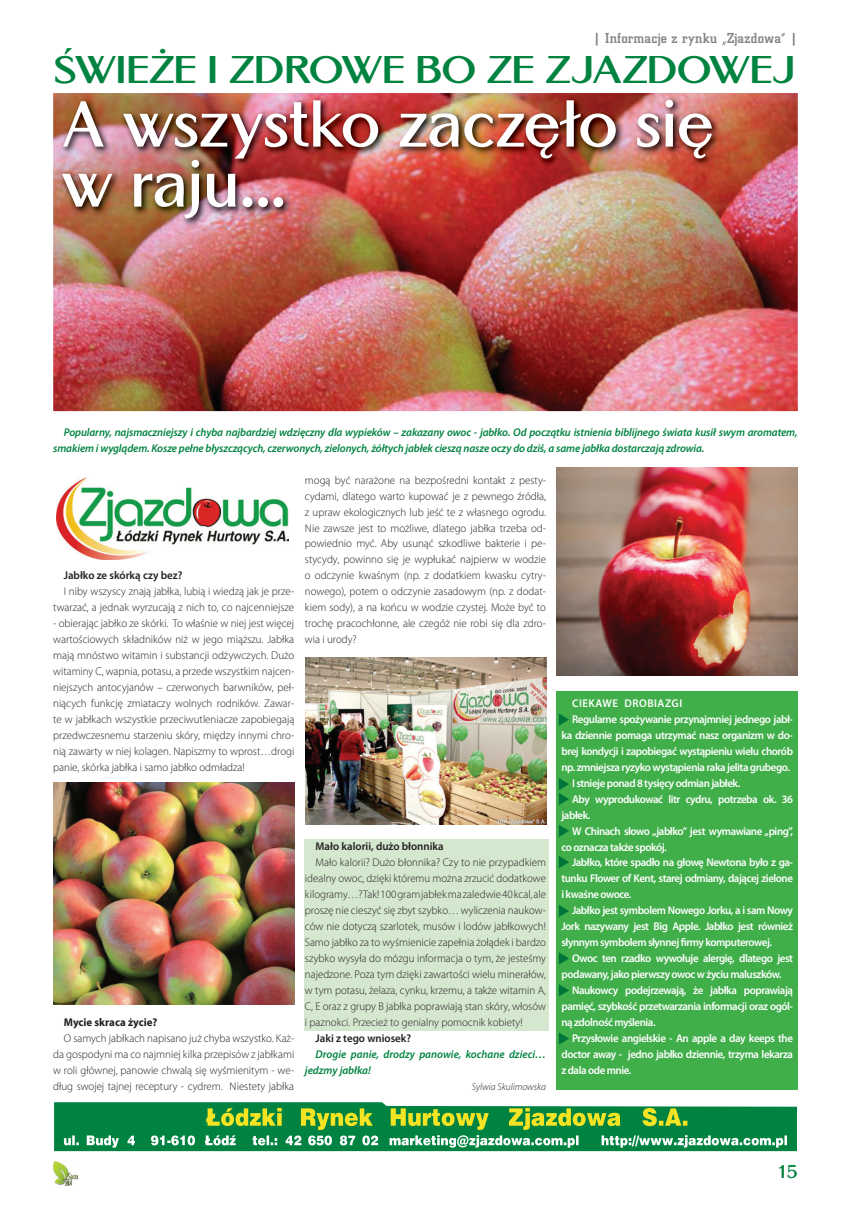
<style>
.page{position:relative;width:851px;height:1205px;background:#fff}
.page>*{position:absolute;margin:0;border:0;box-sizing:border-box;transform-origin:0 0}
.t1{font:700 62.5px/60px "Altrincham";letter-spacing:-.015em;color:#fff}
.t2{font:700 37.5px "Altrincham";letter-spacing:-.035em;color:#008340;scale:1.12 1}
.t3{font:700 17.5px "Altrincham";color:#008340}
.t4{font:500 15px "City DEE";letter-spacing:.01em;color:#808285}
.t5{font:300 11.25px/16px "Myriad Pro";color:#231f20;text-align:justify}
.t6{font:600 11.25px "Myriad Pro";letter-spacing:-.04em;color:#fff}
.t7{font:italic 600 11.25px/16px "Myriad Pro";letter-spacing:-.01em;color:#008340}
.t8{font:600 11.25px "Myriad Pro";color:#231f20}
.t9{font:700 11.25px "Myriad Pro";color:#231f20}
.t10{font:600 11.25px "Myriad Pro";letter-spacing:.05em;color:#fff}
.t11{font:italic 300 10px "Myriad Pro";color:#231f20}
</style>
<div class="page">
<img style="left:53px;top:1161px;width:25px;height:24px">
<div style="left:304px;top:839px;width:244px;height:191px;background:#d4e7cf"></div>
<div style="left:556px;top:691px;width:241px;height:399px;background:#40ae49"></div>
<img style="left:53px;top:93px;width:744px;height:318px">
<svg style="left:54px;top:1102px;width:742px;height:49px;background:#3c9e57"></svg>
<img style="left:57px;top:477px;width:232px;height:83px">
<img style="left:58px;top:96px;width:662px;height:131px">
<svg style="left:558px;top:713px;width:11px;height:13px"></svg>
<svg style="left:558px;top:778px;width:11px;height:27px"></svg>
<svg style="left:558px;top:825px;width:11px;height:12px"></svg>
<svg style="left:558px;top:856px;width:11px;height:12px"></svg>
<svg style="left:558px;top:905px;width:11px;height:12px"></svg>
<svg style="left:558px;top:952px;width:11px;height:12px"></svg>
<svg style="left:558px;top:984px;width:11px;height:12px"></svg>
<svg style="left:558px;top:1032px;width:11px;height:13px"></svg>
<img style="left:53px;top:782px;width:241px;height:223px">
<img style="left:306px;top:657px;width:241px;height:167px">
<img style="left:556px;top:468px;width:241px;height:207px">
<h3 class="t4" style="left:593px;top:30px;width:206px">| Informacje z rynku „Zjazdowa” |</h3>
<h2 class="t2" style="left:53px;top:47px;width:664px">ŚWIEŻE I ZDROWE BO ZE ZJAZDOWEJ</h2>
<h1 class="t1" style="left:61px;top:95px;width:654px">A wszystko zaczęło się w raju…</h1>
<p class="t7" style="left:53px;top:424px;width:746px;text-indent:11px">Popularny, najsmaczniejszy i chyba najbardziej wdzięczny dla wypieków – zakazany owoc - jabłko. Od początku istnienia biblijnego świata kusił swym aromatem, smakiem i wyglądem. Kosze pełne błyszczących, czerwonych, zielonych, żółtych jabłek cieszą nasze oczy do dziś, a same jabłka dostarczają zdrowia.</p>
<p class="t8" style="left:64px;top:568px;width:120px">Jabłko ze skórką czy bez?</p>
<p class="t5" style="left:53px;top:584px;width:242px;text-align:right">I niby wszyscy znają jabłka, lubią i wiedzą jak je prze&shy;twarzać, a jednak wyrzucają z nich to, co najcenniejsze</p>
<p class="t5" style="left:53px;top:616px;width:242px">- obierając jabłko ze skórki. To właśnie w niej jest więcej wartościowych składników niż w jego miąższu. Jabłka mają mnóstwo witamin i substancji odżywczych. Dużo witaminy C, wapnia, potasu, a przede wszystkim najcen&shy;niejszych antocyjanów – czerwonych barwników, peł&shy;niących funkcję zmiataczy wolnych rodników. Zawar&shy;te w jabłkach wszystkie przeciwutleniacze zapobiegają przedwczesnemu starzeniu skóry, między innymi chro&shy;nią zawarty w niej kolagen. Napiszmy to wprost…drogi panie, skórka jabłka i samo jabłko odmładza!</p>
<p class="t5" style="left:305px;top:472px;width:242px">mogą być narażone na bezpośredni kontakt z pesty&shy;cydami, dlatego warto kupować je z pewnego źródła, z upraw ekologicznych lub jeść te z własnego ogrodu.<br>Nie zawsze jest to możliwe, dlatego jabłka trzeba od&shy;powiednio myć. Aby usunąć szkodliwe bakterie i pe&shy;stycydy, powinno się je wypłukać najpierw w wodzie o odczynie kwaśnym (np. z dodatkiem kwasku cytry&shy;nowego), potem o odczynie zasadowym (np. z dodat&shy;kiem sody), a na końcu w wodzie czystej. Może być to trochę pracochłonne, ale czegóż nie robi się dla zdro&shy;wia i urody?</p>
<p class="t9" style="left:64px;top:1015px;width:95px">Mycie skraca życie?</p>
<p class="t5" style="left:53px;top:1030px;width:242px;text-indent:11px">O samych jabłkach napisano już chyba wszystko. Każ&shy;da gospodyni ma co najmniej kilka przepisów z jabłkami w roli głównej, panowie chwalą się wyśmienitym - we&shy;dług swojej tajnej receptury - cydrem. Niestety jabłka</p>
<p class="t8" style="left:315px;top:839px;width:130px">Mało kalorii, dużo błonnika</p>
<p class="t5" style="left:305px;top:855px;width:242px;text-indent:11px">Mało kalorii? Dużo błonnika? Czy to nie przypadkiem idealny owoc, dzięki któremu można zrzucić dodatkowe kilogramy…? Tak! 100 gram jabłek ma zaledwie 40 kcal, ale proszę nie cieszyć się zbyt szybko… wyliczenia naukow&shy;ców nie dotyczą szarlotek, musów i lodów jabłkowych!<br>Samo jabłko za to wyśmienicie zapełnia żołądek i bardzo szybko wysyła do mózgu informacja o tym, że jesteśmy najedzone. Poza tym dzięki zawartości wielu minerałów, w tym potasu, żelaza, cynku, krzemu, a także witamin A, C, E oraz z grupy B jabłka poprawiają stan skóry, włosów i paznokci. Przecież to genialny pomocnik kobiety!</p>
<p class="t8" style="left:315px;top:1031px;width:97px">Jaki z tego wniosek?</p>
<p class="t7" style="left:305px;top:1045px;width:242px;text-indent:11px">Drogie panie, drodzy panowie, kochane dzieci… jedzmy jabłka!</p>
<p class="t11" style="left:472px;top:1081px;width:76px">Sylwia Skulimowska</p>
<p class="t10" style="left:572px;top:696px;width:112px">CIEKAWE DROBIAZGI</p>
<p class="t6" style="left:572px;top:712px;width:222px">Regularne spożywanie przynajmniej jednego jabł-</p>
<p class="t6" style="left:561px;top:728px;width:233px">ka dziennie pomaga utrzymać nasz organizm w do-</p>
<p class="t6" style="left:561px;top:744px;width:233px">brej kondycji i zapobiegać wystąpieniu wielu chorób</p>
<p class="t6" style="left:561px;top:760px;width:230px">np. zmniejsza ryzyko wystąpienia raka jelita grubego.</p>
<p class="t6" style="left:572px;top:776px;width:170px">I stnieje ponad 8 tysięcy odmian jabłek.</p>
<p class="t6" style="left:572px;top:792px;width:222px">Aby wyprodukować litr cydru, potrzeba ok. 36</p>
<p class="t6" style="left:561px;top:808px;width:31px">jabłek.</p>
<p class="t6" style="left:572px;top:823px;width:222px">W Chinach słowo „jabłko” jest wymawiane „ping”,</p>
<p class="t6" style="left:561px;top:839px;width:107px">co oznacza także spokój.</p>
<p class="t6" style="left:572px;top:855px;width:222px">Jabłko, które spadło na głowę Newtona było z ga-</p>
<p class="t6" style="left:561px;top:871px;width:233px">tunku Flower of Kent, starej odmiany, dającej zielone</p>
<p class="t6" style="left:561px;top:887px;width:72px">i kwaśne owoce.</p>
<p class="t6" style="left:572px;top:903px;width:222px">Jabłko jest symbolem Nowego Jorku, a i sam Nowy</p>
<p class="t6" style="left:561px;top:919px;width:233px">Jork nazywany jest Big Apple. Jabłko jest również</p>
<p class="t6" style="left:561px;top:935px;width:212px">słynnym symbolem słynnej rmy komputerowej.</p>
<p class="t6" style="left:572px;top:951px;width:222px">Owoc ten rzadko wywołuje alergię, dlatego jest</p>
<p class="t6" style="left:561px;top:967px;width:221px">podawany, jako pierwszy owoc w życiu maluszków.</p>
<p class="t6" style="left:572px;top:983px;width:222px">Naukowcy podejrzewają, że jabłka poprawiają</p>
<p class="t6" style="left:561px;top:999px;width:233px">pamięć, szybkość przetwarzania informacji oraz ogól-</p>
<p class="t6" style="left:561px;top:1015px;width:96px">ną zdolność myślenia.</p>
<p class="t6" style="left:572px;top:1031px;width:222px">Przysłowie angielskie - An apple a day keeps the</p>
<p class="t6" style="left:561px;top:1047px;width:233px">doctor away - jedno jabłko dziennie, trzyma lekarza</p>
<p class="t6" style="left:561px;top:1063px;width:71px">z dala ode mnie.</p>
<h3 class="t3" style="left:776px;top:1161px;width:23px">15</h3>
</div>
